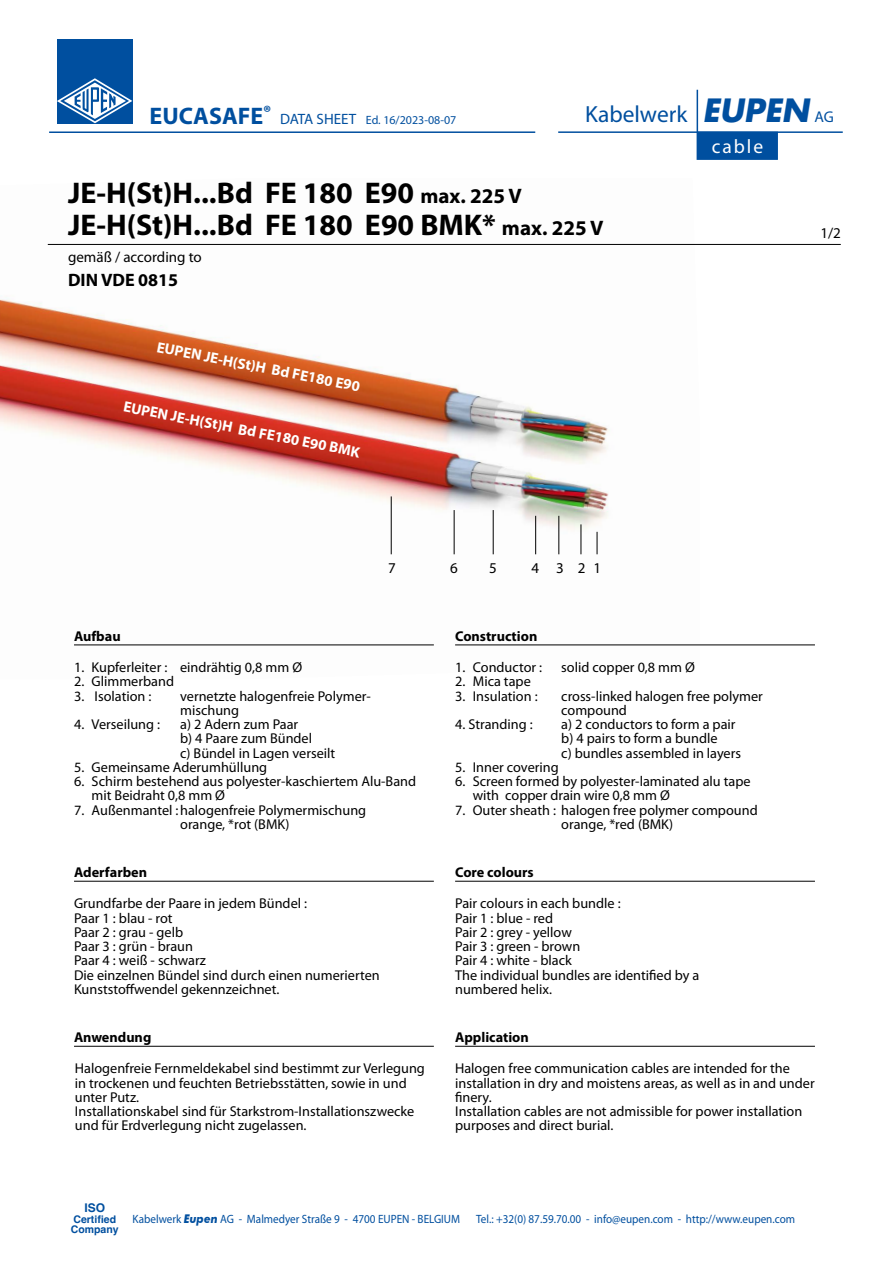
<style>
.page{position:relative;width:893px;height:1263px;background:#fff}
.page>*{position:absolute;margin:0;border:0;box-sizing:border-box;transform-origin:0 0}
.t1{font:700 30px/32px "Myriad Pro";color:#000}
.t2{font:23.4px "Myriad";color:#004f9f}
.t3{font:19.5px "Myriad";letter-spacing:.1em;color:#fff}
.t4{font:700 18px "Myriad Pro";color:#000}
.t5{font:700 15px "Myriad Pro";color:#fff}
.t6{font:15px "Myriad Pro";color:#000}
.t7{font:14.25px/14.2px "Myriad Pro";color:#000}
.t8{font:700 14.25px "Myriad Pro";color:#000}
.t9{font:12px "Myriad Pro";color:#004f9f;scale:.93 1}
.t10{font:12px "Myriad Pro";color:#004f9f}
.t11{font:700 12px "Helvetica";color:#004f9f}
.t12{font:700 10.5px/10.5px "Helvetica";color:#004f9f}
.s1{font-weight:700;font-size:24px}
.s2{font-size:15px}
.s3{font-family:"Futura";font-weight:700;font-style:italic;font-size:31.2px}
.s4{font-size:15.6px}
.s5{font-size:21px}
.s6{font-family:"Futura BT";font-weight:700;font-style:italic}
</style>
<div class="page">
<img style="left:0;top:243px;width:700px;height:403px">
<hr style="left:391px;top:496px;width:1px;height:58px;background:#000">
<hr style="left:558px;top:516px;width:1px;height:38px;background:#000">
<hr style="left:535px;top:516px;width:1px;height:38px;background:#000">
<hr style="left:454px;top:510px;width:1px;height:44px;background:#000">
<hr style="left:493px;top:510px;width:1px;height:44px;background:#000">
<hr style="left:581px;top:524px;width:1px;height:30px;background:#000">
<svg style="left:597px;top:532px;width:1px;height:22px"></svg>
<svg style="left:696px;top:89px;width:82px;height:71px"></svg>
<hr style="left:558px;top:131px;width:285px;height:2px;background:#004f9f">
<hr style="left:49px;top:131px;width:486px;height:2px;background:#004f9f">
<hr style="left:34px;top:265px;width:801px;height:1px;background:#004f9f">
<div style="left:57px;top:39px;width:75px;height:85px;background:#004f9f"></div>
<svg style="left:57px;top:78px;width:75px;height:45px"></svg>
<hr style="left:74px;top:644px;width:360px;height:1px;background:#000">
<hr style="left:74px;top:881px;width:360px;height:1px;background:#000">
<hr style="left:74px;top:1046px;width:360px;height:1px;background:#000">
<hr style="left:455px;top:644px;width:360px;height:1px;background:#000">
<hr style="left:455px;top:881px;width:360px;height:1px;background:#000">
<hr style="left:455px;top:1046px;width:360px;height:1px;background:#000">
<hr style="left:48px;top:244px;width:793px;height:1px;background:#000">
<p class="t10" style="left:150px;top:112px;width:308px"><span class="s1">EUCASAFE</span><sup>®</sup> <span class="s2">DATA SHEET</span> Ed. 16/2023-08-07</p>
<h2 class="t2" style="left:585px;top:102px;width:250px">Kabelwerk <span class="s3">EUPEN</span> <span class="s4">AG</span></h2>
<h1 class="t1" style="left:68px;top:176px;width:537px">JE-H(St)H...Bd FE 180 E90 <span class="s5">max. 225 V<br></span>JE-H(St)H...Bd FE 180 E90 BMK* <span class="s5">max. 225 V</span></h1>
<p class="t6" style="left:68px;top:248px;width:135px">gemäß / according to</p>
<p class="t4" style="left:68px;top:268px;width:112px">DIN VDE 0815</p>
<p class="t5" style="left:159px;top:337px;width:208px;rotate:11deg">EUPEN JE-H(St)H Bd FE180 E90</p>
<p class="t5" style="left:125px;top:397px;width:242px;rotate:11deg">EUPEN JE-H(St)H Bd FE180 E90 BMK</p>
<p class="t6" style="left:388px;top:558px;width:9px">7</p>
<p class="t6" style="left:450px;top:558px;width:9px">6</p>
<p class="t6" style="left:489px;top:558px;width:9px">5</p>
<p class="t6" style="left:531px;top:558px;width:71px">4 321</p>
<h3 class="t3" style="left:712px;top:137px;width:53px">cable</h3>
<p class="t6" style="left:820px;top:224px;width:22px">1/2</p>
<p class="t8" style="left:74px;top:627px;width:48px">Aufbau</p>
<p class="t7" style="left:74px;top:660px;width:230px">1. Kupferleiter : eindrähtig 0,8 mm Ø</p>
<p class="t7" style="left:74px;top:674px;width:102px">2. Glimmerband</p>
<p class="t7" style="left:74px;top:688px;width:79px">3. Isolation :</p>
<p class="t7" style="left:180px;top:688px;width:192px">vernetzte halogenfreie Polymer&shy;mischung</p>
<p class="t7" style="left:74px;top:717px;width:88px">4. Verseilung :</p>
<p class="t7" style="left:180px;top:717px;width:157px">a) 2 Adern zum Paar<br>b) 4 Paare zum Bündel<br>c) Bündel in Lagen verseilt</p>
<p class="t7" style="left:74px;top:760px;width:195px">5. Gemeinsame Aderumhüllung</p>
<p class="t7" style="left:92px;top:774px;width:326px;text-indent:-18px">6. Schirm bestehend aus polyester-kaschiertem Alu-Band mit Beidraht 0,8 mm Ø</p>
<p class="t7" style="left:180px;top:802px;width:188px;text-indent:-106px">7. Außenmantel :halogenfreie Polymermischung orange, *rot (BMK)</p>
<p class="t8" style="left:74px;top:863px;width:75px">Aderfarben</p>
<p class="t7" style="left:74px;top:896px;width:307px">Grundfarbe der Paare in jedem Bündel :<br>Paar 1 : blau - rot<br>Paar 2 : grau - gelb<br>Paar 3 : grün - braun<br>Paar 4 : weiß - schwarz<br>Die einzelnen Bündel sind durch einen numerierten<br>Kunststoffwendel gekennzeichnet.</p>
<p class="t8" style="left:74px;top:1028px;width:79px">Anwendung</p>
<p class="t7" style="left:75px;top:1061px;width:351px">Halogenfreie Fernmeldekabel sind bestimmt zur Verlegung in trockenen und feuchten Betriebsstätten, sowie in und unter Putz.<br>Installationskabel sind für Starkstrom-Installationszwecke und für Erdverlegung nicht zugelassen.</p>
<p class="t8" style="left:455px;top:627px;width:84px">Construction</p>
<p class="t7" style="left:455px;top:660px;width:88px">1. Conductor :</p>
<p class="t7" style="left:561px;top:660px;width:135px">solid copper 0,8 mm Ø</p>
<p class="t7" style="left:455px;top:674px;width:77px">2. Mica tape</p>
<p class="t7" style="left:455px;top:688px;width:84px">3. Insulation :</p>
<p class="t7" style="left:561px;top:688px;width:203px">cross-linked halogen free polymer compound</p>
<p class="t7" style="left:455px;top:717px;width:79px">4. Stranding :</p>
<p class="t7" style="left:561px;top:717px;width:181px">a) 2 conductors to form a pair b) 4 pairs to form a bundle<br>c) bundles assembled in layers</p>
<p class="t7" style="left:455px;top:760px;width:105px">5. Inner covering</p>
<p class="t7" style="left:473px;top:774px;width:279px;text-indent:-18px">6. Screen formed by polyester-laminated alu tape with copper drain wire 0,8 mm Ø</p>
<p class="t7" style="left:561px;top:802px;width:198px;text-indent:-106px">7. Outer sheath : halogen free polymer compound orange, *red (BMK)</p>
<p class="t8" style="left:455px;top:863px;width:80px">Core colours</p>
<p class="t7" style="left:455px;top:896px;width:246px">Pair colours in each bundle :<br>Pair 1 : blue - red<br>Pair 2 : grey - yellow<br>Pair 3 : green - brown<br>Pair 4 : white - black<br>The individual bundles are identified by a numbered helix.</p>
<p class="t8" style="left:455px;top:1028px;width:75px">Application</p>
<p class="t7" style="left:455px;top:1061px;width:361px">Halogen free communication cables are intended for the installation in dry and moistens areas, as well as in and under finery.<br>Installation cables are not admissible for power installation purposes and direct burial.</p>
<p class="t11" style="left:84px;top:1200px;width:22px">ISO</p>
<p class="t12" style="left:71px;top:1215px;width:49px">Certified<br>Company</p>
<p class="t9" style="left:133px;top:1211px;width:354px">Kabelwerk <span class="s6">Eupen</span> AG - Malmedyer Straße 9 - 4700 EUPEN - BELGIUM</p>
<p class="t9" style="left:476px;top:1211px;width:344px">Tel.: +32(0) 87.59.70.00 - info@eupen.com - http://www.eupen.com</p>
</div>
